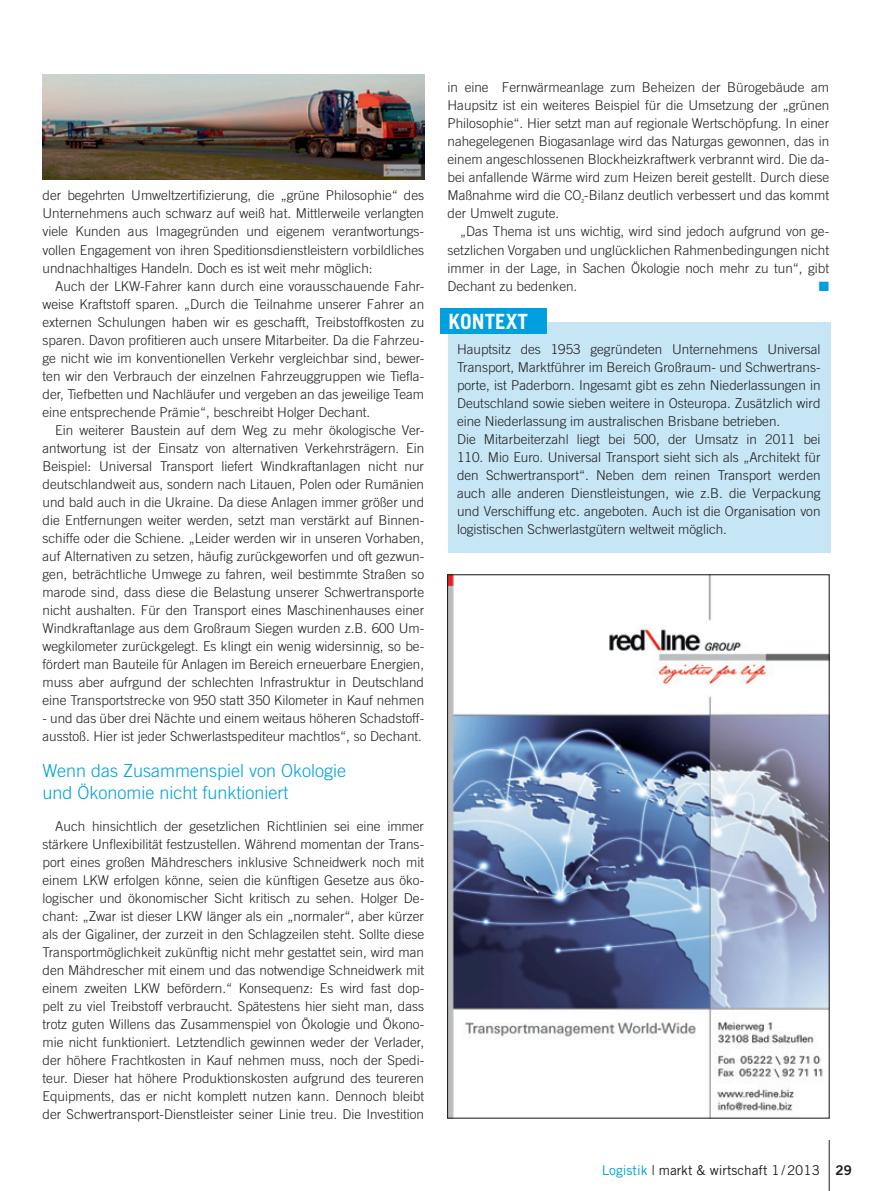
<style>
.page{position:relative;width:893px;height:1191px;background:#fff}
.page>*{position:absolute;margin:0;border:0;box-sizing:border-box;transform-origin:0 0}
.t1{font:700 21px "Trade Gothic";color:#fff}
.t2{font:300 18px/22.5px "Trade Gothic";color:#00a0de}
.t3{font:300 13.5px/18px "Trade Gothic";color:#231f20;text-align:justify}
.t4{font:13.5px "Trade Gothic";color:#231f20}
.t5{font:13.5px "Zapf Dingbats ITC";color:#00a0de}
.s1{color:#00a0de}
.s2{font-family:"Trade Gothic Bold Two"}
</style>
<div class="page">
<hr style="left:829px;top:1140px;width:1px;height:51px;background:#231f20">
<img style="left:449px;top:576px;width:379px;height:540px">
<div style="left:448px;top:322px;width:383px;height:231px;background:#c6e6f6"></div>
<div style="left:440px;top:308px;width:106px;height:26px;background:#00a0de"></div>
<img style="left:43px;top:74px;width:381px;height:105px">
<p class="t3" style="left:43px;top:186px;width:383px">der begehrten Umweltzertifizierung, die „grüne Philosophie“ des Unternehmens auch schwarz auf weiß hat. Mittlerweile verlangten viele Kunden aus Imagegründen und eigenem verantwortungs&shy;vollen Engagement von ihren Speditionsdienstleistern vorbildliches undnachhaltiges Handeln. Doch es ist weit mehr möglich:</p>
<p class="t3" style="left:43px;top:276px;width:383px;text-indent:13px">Auch der LKW-Fahrer kann durch eine vorausschauende Fahr&shy;weise Kraftstoff sparen. „Durch die Teilnahme unserer Fahrer an externen Schulungen haben wir es geschafft, Treibstoffkosten zu sparen. Davon profitieren auch unsere Mitarbeiter. Da die Fahrzeu&shy;ge nicht wie im konventionellen Verkehr vergleichbar sind, bewer&shy;ten wir den Verbrauch der einzelnen Fahrzeuggruppen wie Tiefla&shy;der, Tiefbetten und Nachläufer und vergeben an das jeweilige Team eine entsprechende Prämie“, beschreibt Holger Dechant.</p>
<p class="t3" style="left:43px;top:420px;width:383px;text-indent:13px">Ein weiterer Baustein auf dem Weg zu mehr ökologische Ver&shy;antwortung ist der Einsatz von alternativen Verkehrsträgern. Ein Beispiel: Universal Transport liefert Windkraftanlagen nicht nur deutschlandweit aus, sondern nach Litauen, Polen oder Rumänien und bald auch in die Ukraine. Da diese Anlagen immer größer und die Entfernungen weiter werden, setzt man verstärkt auf Binnen&shy;schiffe oder die Schiene. „Leider werden wir in unseren Vorhaben, auf Alternativen zu setzen, häufig zurückgeworfen und oft gezwun&shy;gen, beträchtliche Umwege zu fahren, weil bestimmte Straßen so marode sind, dass diese die Belastung unserer Schwertransporte nicht aushalten. Für den Transport eines Maschinenhauses einer Windkraftanlage aus dem Großraum Siegen wurden z.B. 600 Um&shy;wegkilometer zurückgelegt. Es klingt ein wenig widersinnig, so be&shy;fördert man Bauteile für Anlagen im Bereich erneuerbare Energien, muss aber aufrgund der schlechten Infrastruktur in Deutschland eine Transportstrecke von 950 statt 350 Kilometer in Kauf nehmen</p>
<p class="t3" style="left:43px;top:708px;width:383px">- und das über drei Nächte und einem weitaus höheren Schadstoff&shy;ausstoß. Hier ist jeder Schwerlastspediteur machtlos“, so Dechant.</p>
<h2 class="t2" style="left:43px;top:759px;width:305px">Wenn das Zusammenspiel von Okologie und Ökonomie nicht funktioniert</h2>
<p class="t3" style="left:43px;top:816px;width:383px;text-indent:13px">Auch hinsichtlich der gesetzlichen Richtlinien sei eine immer stärkere Unflexibilität festzustellen. Während momentan der Trans&shy;port eines großen Mähdreschers inklusive Schneidwerk noch mit einem LKW erfolgen könne, seien die künftigen Gesetze aus öko&shy;logischer und ökonomischer Sicht kritisch zu sehen. Holger De&shy;chant: „Zwar ist dieser LKW länger als ein „normaler“, aber kürzer als der Gigaliner, der zurzeit in den Schlagzeilen steht. Sollte diese Transportmöglichkeit zukünftig nicht mehr gestattet sein, wird man den Mähdrescher mit einem und das notwendige Schneidwerk mit einem zweiten LKW befördern.“ Konsequenz: Es wird fast dop&shy;pelt zu viel Treibstoff verbraucht. Spätestens hier sieht man, dass trotz guten Willens das Zusammenspiel von Ökologie und Ökono&shy;mie nicht funktioniert. Letztendlich gewinnen weder der Verlader, der höhere Frachtkosten in Kauf nehmen muss, noch der Spedi&shy;teur. Dieser hat höhere Produktionskosten aufgrund des teureren Equipments, das er nicht komplett nutzen kann. Dennoch bleibt der Schwertransport-Dienstleister seiner Linie treu. Die Investition</p>
<p class="t3" style="left:448px;top:78px;width:383px">in eine Fernwärmeanlage zum Beheizen der Bürogebäude am Haupsitz ist ein weiteres Beispiel für die Umsetzung der „grünen Philosophie“. Hier setzt man auf regionale Wertschöpfung. In einer nahegelegenen Biogasanlage wird das Naturgas gewonnen, das in einem angeschlossenen Blockheizkraftwerk verbrannt wird. Die da&shy;bei anfallende Wärme wird zum Heizen bereit gestellt. Durch diese Maßnahme wird die CO<sub>²</sub>-Bilanz deutlich verbessert und das kommt der Umwelt zugute.</p>
<p class="t3" style="left:448px;top:222px;width:383px;text-indent:13px">„Das Thema ist uns wichtig, wird sind jedoch aufgrund von ge&shy;setzlichen Vorgaben und unglücklichen Rahmenbedingungen nicht immer in der Lage, in Sachen Ökologie noch mehr zu tun“, gibt Dechant zu bedenken.</p>
<p class="t5" style="left:819px;top:279px;width:12px">■</p>
<h1 class="t1" style="left:448px;top:309px;width:81px">KONTEXT</h1>
<p class="t3" style="left:457px;top:340px;width:365px;text-align:left">Hauptsitz des 1953 gegründeten Unternehmens Universal Transport, Marktführer im Bereich Großraum- und Schwertrans&shy;porte, ist Paderborn. Ingesamt gibt es zehn Niederlassungen in Deutschland sowie sieben weitere in Osteuropa. Zusätzlich wird eine Niederlassung im australischen Brisbane betrieben.<br>Die Mitarbeiterzahl liegt bei 500, der Umsatz in 2011 bei 110. Mio Euro. Universal Transport sieht sich als „Architekt für den Schwertransport“. Neben dem reinen Transport werden auch alle anderen Dienstleistungen, wie z.B. die Verpackung und Verschiffung etc. angeboten. Auch ist die Organisation von logistischen Schwerlastgütern weltweit möglich.</p>
<p class="t4" style="left:602px;top:1161px;width:252px"><span class="s1">Logistik</span> | markt &amp; wirtschaft 1/2013 <span class="s2">29</span></p>
</div>
